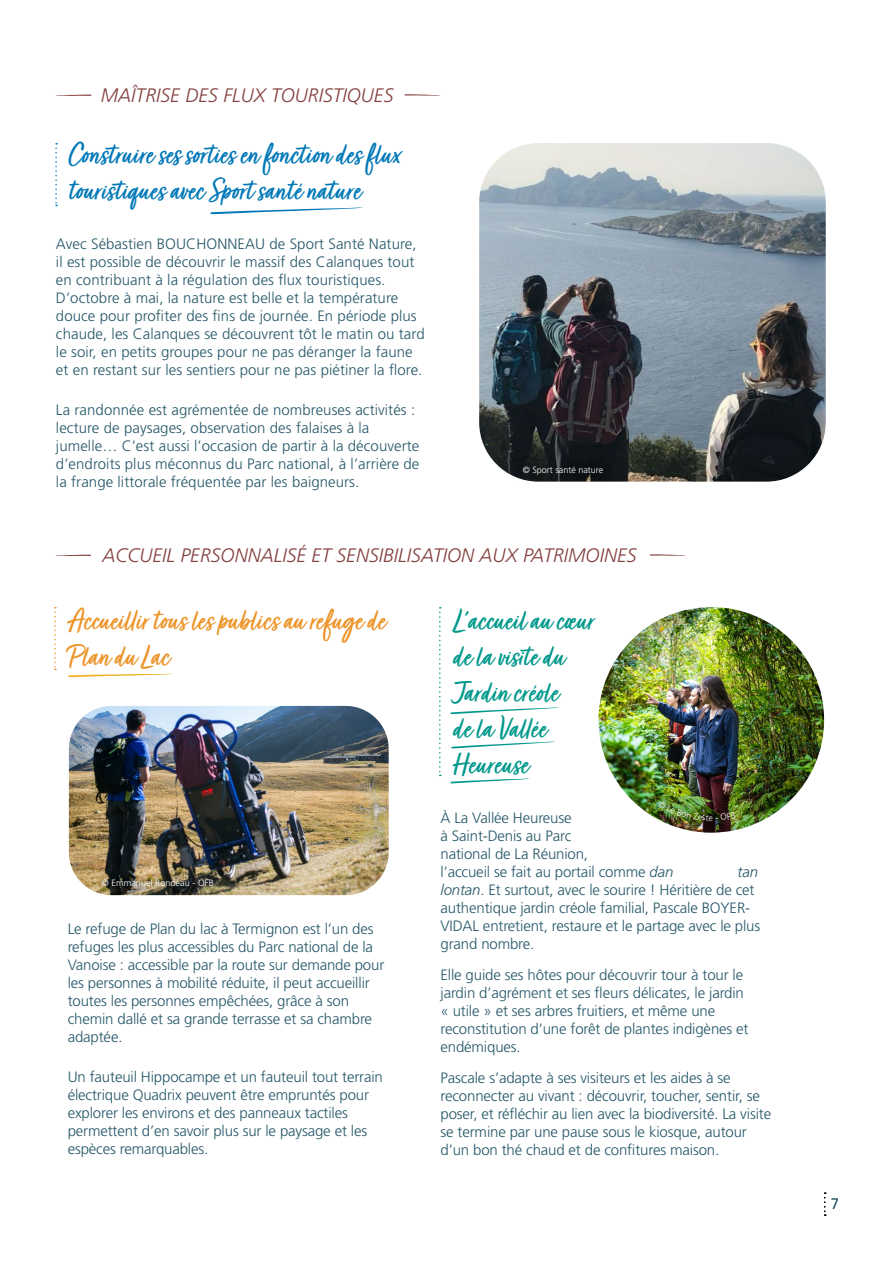
<style>
.page{position:relative;width:893px;height:1263px;background:#fff}
.page>*{position:absolute;margin:0;border:0;box-sizing:border-box;transform-origin:0 0}
.t1{font:33px/36px "Turbinado";color:#0078b7}
.t2{font:33px/36px "Turbinado";color:#00988b}
.t3{font:33px/36px "Turbinado";color:#ed9429}
.t4{font:italic 300 19.5px "Frutiger LT Std";color:#84403f}
.t5{font:300 15px/18px "Frutiger LT Std";letter-spacing:-.01em;color:#265769}
.t6{font:300 9.15px "Frutiger LT Std";color:#fff}
.t7{font:300 9px "Frutiger LT Std";color:#fff}
.s1{font-style:italic}
</style>
<div class="page">
<svg style="left:650px;top:554px;width:36px;height:2px"></svg>
<svg style="left:55px;top:555px;width:36px;height:1px"></svg>
<svg style="left:404px;top:94px;width:36px;height:2px"></svg>
<svg style="left:56px;top:94px;width:36px;height:2px"></svg>
<svg style="left:55px;top:143px;width:2px;height:63px"></svg>
<svg style="left:210px;top:207px;width:153px;height:7px"></svg>
<img style="left:479px;top:143px;width:347px;height:339px">
<svg style="left:514px;top:458px;width:97px;height:24px;background:#1b1f22"></svg>
<img style="left:598px;top:607px;width:226px;height:226px;border-radius:113px">
<div style="left:650px;top:793px;width:93px;height:37px;background:#000;opacity:.6"></div>
<svg style="left:450px;top:778px;width:80px;height:5px"></svg>
<svg style="left:451px;top:741px;width:104px;height:7px"></svg>
<svg style="left:439px;top:607px;width:2px;height:169px"></svg>
<svg style="left:450px;top:707px;width:109px;height:7px"></svg>
<svg style="left:824px;top:1192px;width:2px;height:24px"></svg>
<svg style="left:54px;top:607px;width:2px;height:63px"></svg>
<svg style="left:68px;top:673px;width:104px;height:4px"></svg>
<img style="left:69px;top:706px;width:320px;height:189px">
<img style="left:93px;top:871px;width:129px;height:24px">
<svg style="left:658px;top:800px;width:50px;height:21px"></svg>
<svg style="left:716px;top:812px;width:20px;height:8px"></svg>
<h2 class="t4" style="left:101px;top:84px;width:294px">MAÎTRISE DES FLUX TOURISTIQUES</h2>
<h1 class="t1" style="left:69px;top:139px;width:334px">Construire ses sorties en fonction des flux touristiques avec Sport santé nature</h1>
<p class="t5" style="left:56px;top:235px;width:370px">Avec Sébastien BOUCHONNEAU de Sport Santé Nature, il est possible de découvrir le massif des Calanques tout en contribuant à la régulation des flux touristiques.<br>D’octobre à mai, la nature est belle et la température douce pour profiter des fins de journée. En période plus chaude, les Calanques se découvrent tôt le matin ou tard le soir, en petits groupes pour ne pas déranger la faune et en restant sur les sentiers pour ne pas piétiner la flore.</p>
<p class="t5" style="left:56px;top:401px;width:365px">La randonnée est agrémentée de nombreuses activités : lecture de paysages, observation des falaises à la jumelle… C’est aussi l’occasion de partir à la découverte d’endroits plus méconnus du Parc national, à l’arrière de la frange littorale fréquentée par les baigneurs.</p>
<p class="t7" style="left:523px;top:465px;width:82px">© Sport santé nature</p>
<h2 class="t4" style="left:102px;top:544px;width:535px">ACCUEIL PERSONNALISÉ ET SENSIBILISATION AUX PATRIMOINES</h2>
<h1 class="t3" style="left:68px;top:605px;width:319px">Accueillir tous les publics au refuge de<br>Plan du Lac</h1>
<p class="t6" style="left:102px;top:878px;width:114px">© Emmanuel Rondeau - OFB</p>
<p class="t5" style="left:68px;top:920px;width:318px">Le refuge de Plan du lac à Termignon est l’un des refuges les plus accessibles du Parc national de la Vanoise : accessible par la route sur demande pour les personnes à mobilité réduite, il peut accueillir toutes les personnes empêchées, grâce à son chemin dallé et sa grande terrasse et sa chambre adaptée.</p>
<p class="t5" style="left:68px;top:1068px;width:317px">Un fauteuil Hippocampe et un fauteuil tout terrain électrique Quadrix peuvent être empruntés pour explorer les environs et des panneaux tactiles permettent d’en savoir plus sur le paysage et les espèces remarquables.</p>
<h1 class="t2" style="left:453px;top:605px;width:143px">L’accueil au cœur de la visite du<br>Jardin créole<br>de la Vallée<br>Heureuse</h1>
<p class="t5" style="left:441px;top:809px;width:234px">À La Vallée Heureuse<br>à Saint-Denis au Parc<br>national de La Réunion,<br>l’accueil se fait au portail comme <span class="s1">dan</span></p>
<p class="t7" style="left:708px;top:813px;width:6px">e</p>
<p class="t5" style="left:441px;top:863px;width:321px;text-indent:297px"><span class="s1">tan lontan</span>. Et surtout, avec le sourire ! Héritière de cet authentique jardin créole familial, Pascale BOYER-VIDAL entretient, restaure et le partage avec le plus grand nombre.</p>
<p class="t5" style="left:441px;top:966px;width:310px">Elle guide ses hôtes pour découvrir tour à tour le jardin d’agrément et ses fleurs délicates, le jardin « utile » et ses arbres fruitiers, et même une reconstitution d’une forêt de plantes indigènes et endémiques.</p>
<p class="t5" style="left:441px;top:1069px;width:332px">Pascale s’adapte à ses visiteurs et les aides à se reconnecter au vivant : découvrir, toucher, sentir, se poser, et réfléchir au lien avec la biodiversité. La visite se termine par une pause sous le kiosque, autour d’un bon thé chaud et de confitures maison.</p>
<p class="t5" style="left:831px;top:1194px;width:10px">7</p>
</div>
